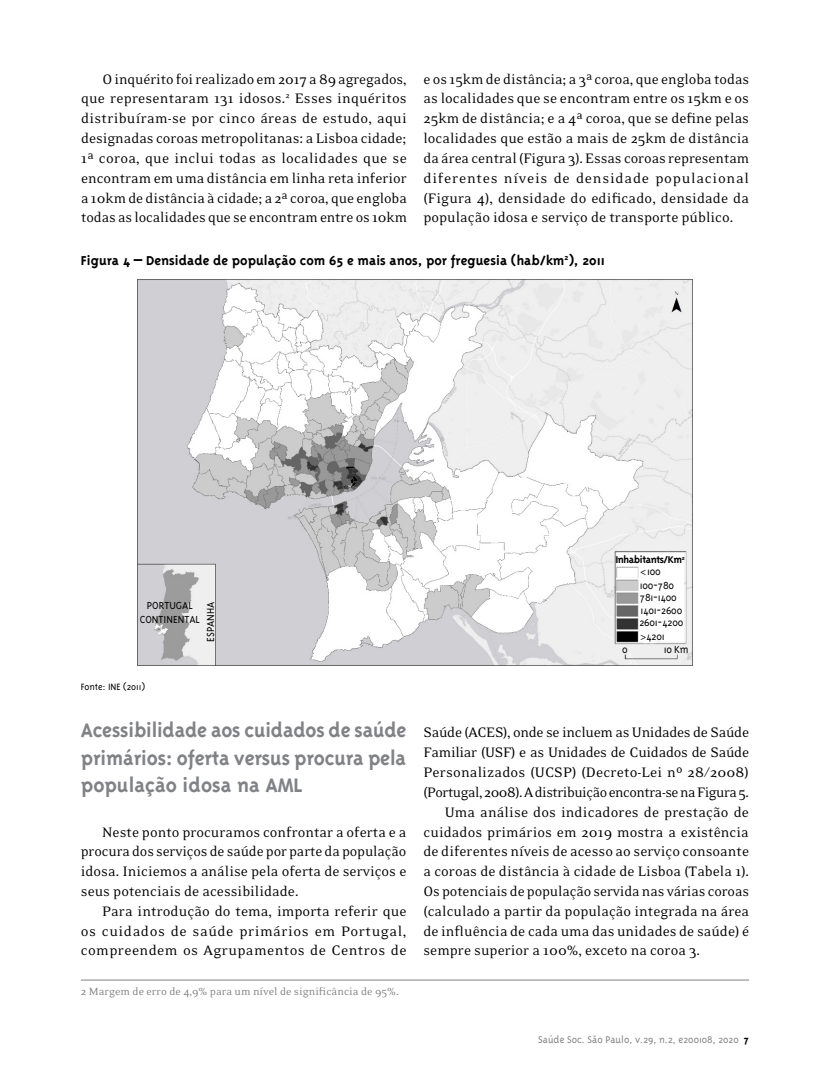
<style>
.page{position:relative;width:830px;height:1085px;background:#fff}
.page>*{position:absolute;margin:0;border:0;box-sizing:border-box;transform-origin:0 0}
.t1{font:700 22.5px/27px "Triplex";letter-spacing:-.005em;color:#808285;text-align:justify}
.t2{font:17.55px "Myriad Pro";color:#000}
.t3{font:15.75px/19.8px "Eidetic Neo";color:#000;text-align:justify}
.t4{font:15.75px "Eidetic Neo";letter-spacing:-.02em;color:#000}
.t5{font:15.75px "Eidetic Neo";letter-spacing:-.03em;color:#000}
.t6{font:700 15px "Triplex";color:#000}
.t7{font:12px "Eidetic Neo";color:#808285}
.t8{font:300 11.7px/11.9px "Triplex";letter-spacing:-.02em;color:#000}
.t9{font:300 11.7px/14.1px "Triplex";color:#000;text-align:center}
.t10{font:300 11.25px "Triplex";color:#808285}
.t11{font:700 11.25px "Triplex";letter-spacing:-.035em;color:#000}
.t12{font:300 10.5px "Triplex";color:#000}
.t13{font:700 10.2px "Minion Pro";color:#000}
.s1{font-weight:700;color:#000}
</style>
<div class="page">
<hr style="left:81px;top:979px;width:667px;height:1px;background:#808285">
<img style="left:137px;top:279px;width:556px;height:387px">
<p class="t3" style="left:81px;top:69px;width:327px;text-indent:21px">O inquérito foi realizado em 2017 a 89 agregados, que representaram 131 idosos.<sup>2</sup> Esses inquéritos distribuíram-se por cinco áreas de estudo, aqui designadas coroas metropolitanas: a Lisboa cidade; 1ª coroa, que inclui todas as localidades que se encontram em uma distância em linha reta inferior a 10km de distância à cidade; a 2ª coroa, que engloba todas as localidades que se encontram entre os 10km</p>
<p class="t3" style="left:423px;top:69px;width:327px">e os 15km de distância; a 3ª coroa, que engloba todas as localidades que se encontram entre os 15km e os 25km de distância; e a 4ª coroa, que se define pelas localidades que estão a mais de 25km de distância da área central (Figura 3). Essas coroas representam diferentes níveis de densidade populacional (Figura 4), densidade do edificado, densidade da população idosa e serviço de transporte público.</p>
<p class="t6" style="left:81px;top:252px;width:525px">Figura 4 – Densidade de população com 65 e mais anos, por freguesia (hab/km<sup>2</sup>), 2011</p>
<p class="t2" style="left:164px;top:127px;width:85px">Inhabitants</p>
<p class="t11" style="left:615px;top:553px;width:71px">Inhabitants/Km<sup>2</sup></p>
<p class="t9" style="left:140px;top:598px;width:62px">PORTUGAL<br>CONTINENTAL</p>
<p class="t9" style="left:203px;top:641px;width:42px;rotate:-90deg">ESPANHA</p>
<p class="t12" style="left:81px;top:680px;width:66px">Fonte: INE (2011)</p>
<h1 class="t1" style="left:81px;top:716px;width:327px">Acessibilidade aos cuidados de saúde primários: oferta versus procura pela população idosa na AML</h1>
<p class="t3" style="left:81px;top:822px;width:327px;text-indent:21px">Neste ponto procuramos confrontar a oferta e a procura dos serviços de saúde por parte da população idosa. Iniciemos a análise pela oferta de serviços e seus potenciais de acessibilidade.</p>
<p class="t3" style="left:81px;top:901px;width:327px;text-indent:21px">Para introdução do tema, importa referir que os cuidados de saúde primários em Portugal, compreendem os Agrupamentos de Centros de</p>
<p class="t7" style="left:81px;top:985px;width:319px">2 Margem de erro de 4,9% para um nível de significância de 95%.</p>
<p class="t13" style="left:640px;top:564px;width:7px">&lt;</p>
<p class="t8" style="left:647px;top:565px;width:15px">100</p>
<p class="t8" style="left:639px;top:579px;width:38px">100-780<br>781-1400</p>
<p class="t8" style="left:639px;top:604px;width:45px">1401-2600<br>2601-4200</p>
<p class="t8" style="left:646px;top:630px;width:20px">4201</p>
<p class="t13" style="left:640px;top:629px;width:7px">&gt;</p>
<p class="t8" style="left:621px;top:643px;width:7px">0</p>
<p class="t8" style="left:663px;top:643px;width:26px">10 Km</p>
<p class="t4" style="left:423px;top:724px;width:327px">Saúde (ACES), onde se incluem as Unidades de Saúde</p>
<p class="t4" style="left:423px;top:744px;width:327px">Familiar (USF) e as Unidades de Cuidados de Saúde</p>
<p class="t3" style="left:423px;top:762px;width:327px">Personalizados (UCSP) (Decreto-Lei nº 28/2008)</p>
<p class="t5" style="left:423px;top:784px;width:327px">(Portugal, 2008). A distribuição encontra-se na Figura 5.</p>
<p class="t3" style="left:444px;top:802px;width:305px">Uma análise dos indicadores de prestação de</p>
<p class="t3" style="left:423px;top:822px;width:327px">cuidados primários em 2019 mostra a existência</p>
<p class="t3" style="left:423px;top:842px;width:327px">de diferentes níveis de acesso ao serviço consoante</p>
<p class="t3" style="left:423px;top:861px;width:327px">a coroas de distância à cidade de Lisboa (Tabela 1).</p>
<p class="t3" style="left:423px;top:881px;width:327px">Os potenciais de população servida nas várias coroas</p>
<p class="t3" style="left:423px;top:901px;width:327px">(calculado a partir da população integrada na área</p>
<p class="t3" style="left:423px;top:921px;width:327px">de influência de cada uma das unidades de saúde) é</p>
<p class="t3" style="left:423px;top:941px;width:278px">sempre superior a 100%, exceto na coroa 3.</p>
<p class="t10" style="left:538px;top:1033px;width:212px">Saúde Soc. São Paulo, v.29, n.2, e200108, 2020 <span class="s1">7</span></p>
</div>
